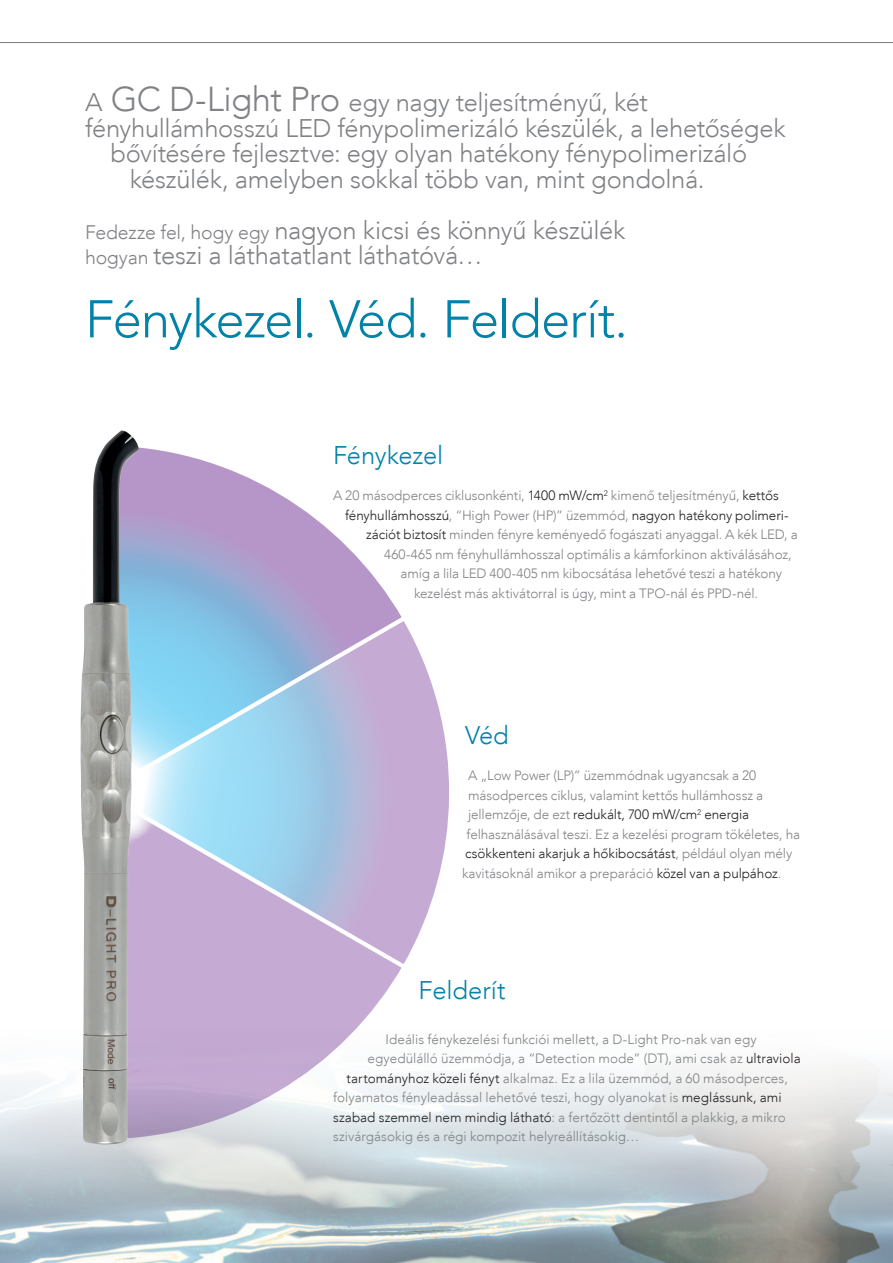
<style>
.page{position:relative;width:893px;height:1263px;background:#fff}
.page>*{position:absolute;margin:0;border:0;box-sizing:border-box;transform-origin:0 0}
.Ondertitel{font:300 52.5px "Avenir";letter-spacing:-.02em;color:#0082a9}
.Ondertitel-2{font:300 25.5px/25.5px "Avenir";letter-spacing:-.015em;color:#808285}
.Teksten-E{font:300 25.5px "Avenir";letter-spacing:-.005em;color:#0082a9}
.Teksten-E-2{font:300 13.5px "Avenir";letter-spacing:-.005em;color:#808285}
.Teksten-E-3{font:300 13.5px "Avenir";letter-spacing:-.005em;color:#231f20}
.s1{font-size:34.5px}
.s2{font-size:19.5px}
.s3{color:#231f20}
.s4{color:#808285}
</style>
<div class="page">
<img style="left:0;top:1068px;width:893px;height:195px">
<svg style="left:139px;top:973px;width:270px;height:172px"></svg>
<svg style="left:139px;top:631px;width:310px;height:342px;background:#c1bddd"></svg>
<svg style="left:139px;top:447px;width:270px;height:351px"></svg>
<img style="left:80px;top:430px;width:59px;height:715px">
<svg style="left:0;top:42px;width:893px;height:1px"></svg>
<p class="Ondertitel-2" style="left:85px;top:90px;width:702px">A <span class="s1">GC D-Light Pro</span> egy nagy teljesítményű, két fényhullámhosszú LED fénypolimerizáló készülék, a lehetőségek</p>
<p class="Ondertitel-2" style="left:111px;top:141px;width:638px">bővítésére fejlesztve: egy olyan hatékony fénypolimerizáló</p>
<p class="Ondertitel-2" style="left:130px;top:166px;width:576px">készülék, amelyben sokkal több van, mint gondolná.</p>
<p class="Ondertitel-2" style="left:85px;top:217px;width:542px"><span class="s2">Fedezze fel, hogy egy</span> nagyon kicsi és könnyű készülék</p>
<p class="Ondertitel-2" style="left:85px;top:243px;width:399px"><span class="s2">hogyan</span> teszi a láthatatlant láthatóvá…</p>
<p class="Ondertitel" style="left:85px;top:288px;width:544px">Fénykezel. Véd. Felderít.</p>
<p class="Teksten-E" style="left:333px;top:441px;width:112px">Fénykezel</p>
<p class="Teksten-E-2" style="left:333px;top:488px;width:447px">A 20 másodperces ciklusonkénti, <span class="s3">1400 mW/cm</span><sup>2</sup> kimenő teljesítményű, <span class="s3">kettős</span></p>
<p class="Teksten-E-3" style="left:345px;top:507px;width:445px">fényhullámhosszú<span class="s4">, “High Power (HP)” üzemmód,</span> nagyon hatékony polimeri-</p>
<p class="Teksten-E-2" style="left:366px;top:527px;width:433px"><span class="s3">zációt biztosít</span> minden fényre keményedő fogászati anyaggal. A kék LED, a</p>
<p class="Teksten-E-2" style="left:384px;top:546px;width:409px">460-465 nm fényhullámhosszal optimális a kámforkinon aktiválásához,</p>
<p class="Teksten-E-2" style="left:401px;top:566px;width:383px">amíg a lila LED 400-405 nm kibocsátása lehetővé teszi a hatékony</p>
<p class="Teksten-E-2" style="left:414px;top:585px;width:345px">kezelést más aktivátorral is úgy, mint a TPO-nál és PPD-nél.</p>
<p class="Teksten-E" style="left:465px;top:720px;width:45px">Véd</p>
<p class="Teksten-E-2" style="left:468px;top:768px;width:290px">A „Low Power (LP)” üzemmódnak ugyancsak a 20</p>
<p class="Teksten-E-2" style="left:468px;top:787px;width:297px">másodperces ciklus, valamint kettős hullámhossz a</p>
<p class="Teksten-E-3" style="left:468px;top:807px;width:282px"><span class="s4">jellemzője, de ezt</span> redukált, 700 mW/cm<sup>2</sup> energia</p>
<p class="Teksten-E-2" style="left:467px;top:826px;width:335px">felhasználásával teszi. Ez a kezelési program tökéletes, ha</p>
<p class="Teksten-E-3" style="left:465px;top:846px;width:329px">csökkenteni akarjuk a hőkibocsátást<span class="s4">, például olyan mély</span></p>
<p class="Teksten-E-2" style="left:462px;top:865px;width:321px">kavitásoknál amikor a preparáció <span class="s3">közel van a pulpához</span>.</p>
<p class="Teksten-E" style="left:419px;top:975px;width:88px">Felderít</p>
<p class="Teksten-E-2" style="left:386px;top:1031px;width:373px">Ideális fénykezelési funkciói mellett, a D-Light Pro-nak van egy</p>
<p class="Teksten-E-2" style="left:368px;top:1050px;width:435px">egyedülálló üzemmódja, a “Detection mode” (DT), ami csak az <span class="s3">ultraviola</span></p>
<p class="Teksten-E-2" style="left:347px;top:1070px;width:443px"><span class="s3">tartományhoz közeli fényt</span> alkalmaz. Ez a lila üzemmód, a 60 másodperces,</p>
<p class="Teksten-E-2" style="left:333px;top:1089px;width:450px">folyamatos fényleadással lehetővé teszi, hogy olyanokat is <span class="s3">meglássunk, ami</span></p>
<p class="Teksten-E-2" style="left:333px;top:1109px;width:454px"><span class="s3">szabad szemmel nem mindig látható</span>: a fertőzött dentintől a plakkig, a mikro</p>
<p class="Teksten-E-2" style="left:333px;top:1128px;width:308px">szivárgásokig és a régi kompozit helyreállításokig…</p>
</div>
